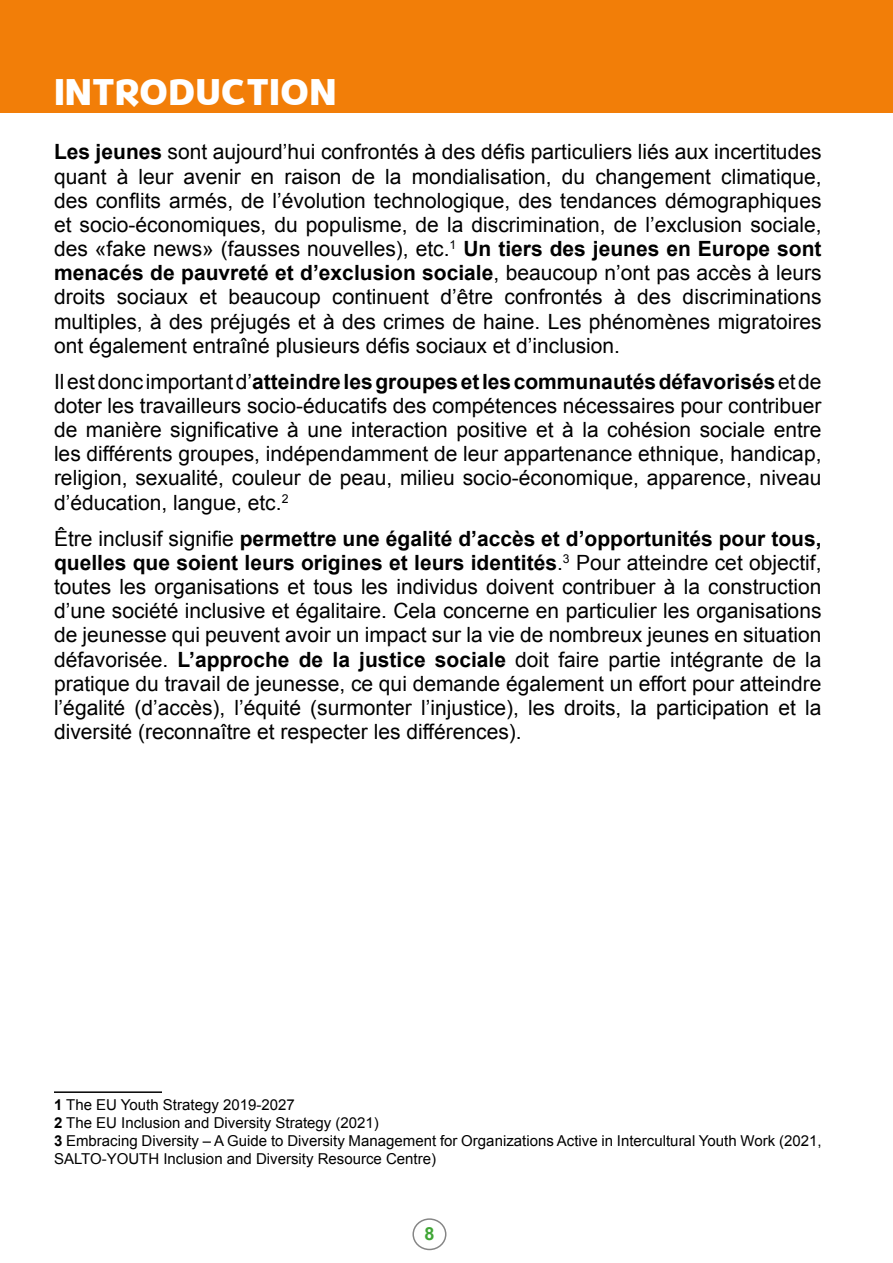
<style>
.page{position:relative;width:893px;height:1263px;background:#fff}
.page>*{position:absolute;margin:0;border:0;box-sizing:border-box;transform-origin:0 0}
.t1{font:40.5px "Braah One";color:#fff}
.t2{font:21px/24.2px "Arial";color:#000;text-align:justify}
.t3{font:700 18px "Arial";color:#3fa535}
.t4{font:15px/18px "Arial";color:#000}
.s1{font-weight:700}
</style>
<div class="page">
<div style="left:412px;top:1218px;width:34px;height:32px;border:2px solid #000;border-radius:50%"></div>
<div style="left:0;top:0;width:893px;height:113px;background:#f27e08"></div>
<hr style="left:54px;top:1091px;width:108px;height:2px;background:#000">
<h1 class="t1" style="left:54px;top:68px;width:284px">INTRODUCTION</h1>
<p class="t2" style="left:54px;top:140px;width:769px"><span class="s1">Les jeunes</span> sont aujourd’hui confrontés à des défis particuliers liés aux incertitudes quant à leur avenir en raison de la mondialisation, du changement climatique, des conflits armés, de l’évolution technologique, des tendances démographiques et socio-économiques, du populisme, de la discrimination, de l’exclusion sociale, des «fake news» (fausses nouvelles), etc.<sup>1</sup> <span class="s1">Un tiers des jeunes en Europe sont menacés de pauvreté et d’exclusion sociale</span>, beaucoup n’ont pas accès à leurs droits sociaux et beaucoup continuent d’être confrontés à des discriminations multiples, à des préjugés et à des crimes de haine. Les phénomènes migratoires ont également entraîné plusieurs défis sociaux et d’inclusion.</p>
<p class="t2" style="left:54px;top:370px;width:769px">Il est donc important d’<span class="s1">atteindreles groupes et les communautés défavorisés</span> et de doter les travailleurs socio-éducatifs des compétences nécessaires pour contribuer de manière significative à une interaction positive et à la cohésion sociale entre les différents groupes, indépendamment de leur appartenance ethnique, handicap, religion, sexualité, couleur de peau, milieu socio-économique, apparence, niveau d’éducation, langue, etc.<sup>2</sup></p>
<p class="t2" style="left:54px;top:526px;width:769px">Être inclusif signifie <span class="s1">permettre une égalité d’accès et d’opportunités pour tous, quelles que soient leurs origines et leurs identités</span>.<sup>3</sup> Pour atteindre cet objectif, toutes les organisations et tous les individus doivent contribuer à la construction d’une société inclusive et égalitaire. Cela concerne en particulier les organisations de jeunesse qui peuvent avoir un impact sur la vie de nombreux jeunes en situation défavorisée. <span class="s1">L’approche de la justice sociale</span> doit faire partie intégrante de la pratique du travail de jeunesse, ce qui demande également un effort pour atteindre l’égalité (d’accès), l’équité (surmonter l’injustice), les droits, la participation et la diversité (reconnaître et respecter les différences).</p>
<p class="t4" style="left:54px;top:1096px;width:769px"><span class="s1">1</span> The EU Youth Strategy 2019-2027<br><span class="s1">2</span> The EU Inclusion and Diversity Strategy (2021)<br><span class="s1">3</span> Embracing Diversity – A Guide to Diversity Management for Organizations Active in Intercultural Youth Work (2021, SALTO-YOUTH Inclusion and Diversity Resource Centre)</p>
<p class="t3" style="left:424px;top:1222px;width:12px">8</p>
</div>
